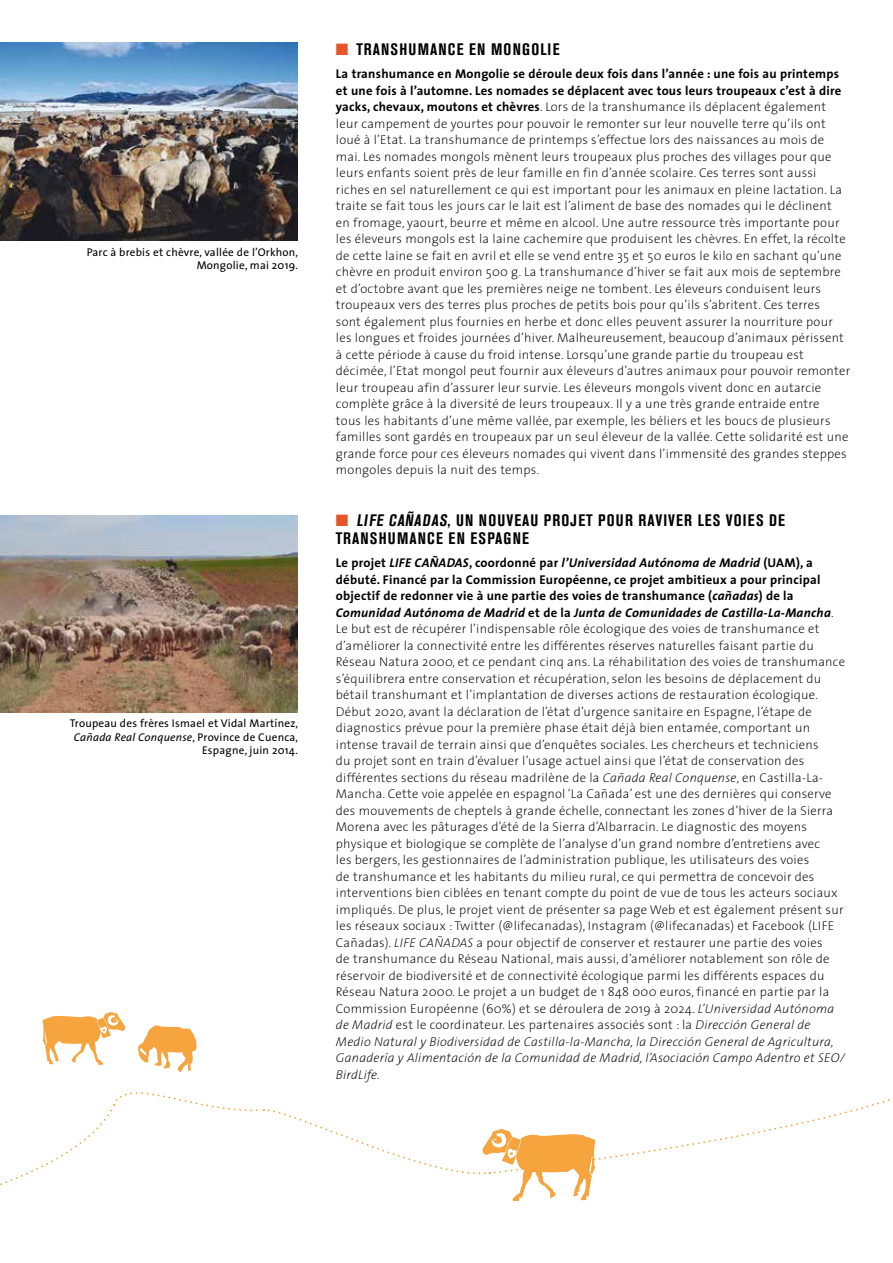
<style>
.page{position:relative;width:893px;height:1263px;background:#fff}
.page>*{position:absolute;margin:0;border:0;box-sizing:border-box;transform-origin:0 0}
.t1{font:700 condensed 16.5px/18px "Akzidenz Grotesk BE";letter-spacing:.075em;color:#000}
.t2{font:200 12.75px/16.5px "The Sans";letter-spacing:.02em;color:#000}
.t3{font:11.25px/13.5px "The Sans";letter-spacing:.02em;color:#000;text-align:right}
.s1{font-style:italic}
.s2{color:#e85429}
.s3{font-weight:700}
.s4{font-weight:700;font-style:italic}
</style>
<div class="page">
<img style="left:0;top:43px;width:298px;height:198px">
<img style="left:0;top:516px;width:298px;height:197px">
<svg style="left:0;top:1012px;width:890px;height:189px"></svg>
<p class="t3" style="left:87px;top:245px;width:213px">Parc à brebis et chèvre, vallée de l’Orkhon,<br>Mongolie, mai 2019.</p>
<p class="t3" style="left:70px;top:716px;width:230px">Troupeau des frères Ismael et Vidal Martínez,<br><span class="s1">Cañada Real Conquense</span>, Province de Cuenca,<br>Espagne, juin 2014.</p>
<p class="t1" style="left:336px;top:41px;width:225px"><span class="s2">■</span> TRANSHUMANCE EN MONGOLIE</p>
<p class="t2" style="left:336px;top:65px;width:516px"><span class="s3">La transhumance en Mongolie se déroule deux fois dans l’année : une fois au printemps et une fois à l’automne. Les nomades se déplacent avec tous leurs troupeaux c’est à dire yacks, chevaux, moutons et chèvres</span>. Lors de la transhumance ils déplacent également leur campement de yourtes pour pouvoir le remonter sur leur nouvelle terre qu’ils ont loué à l’Etat. La transhumance de printemps s’effectue lors des naissances au mois de mai. Les nomades mongols mènent leurs troupeaux plus proches des villages pour que leurs enfants soient près de leur famille en fin d’année scolaire. Ces terres sont aussi riches en sel naturellement ce qui est important pour les animaux en pleine lactation. La traite se fait tous les jours car le lait est l’aliment de base des nomades qui le déclinent<br>en fromage, yaourt, beurre et même en alcool. Une autre ressource très importante pour les éleveurs mongols est la laine cachemire que produisent les chèvres. En effet, la récolte de cette laine se fait en avril et elle se vend entre 35 et 50 euros le kilo en sachant qu’une chèvre en produit environ 500 g. La transhumance d’hiver se fait aux mois de septembre et d’octobre avant que les premières neige ne tombent. Les éleveurs conduisent leurs troupeaux vers des terres plus proches de petits bois pour qu’ils s’abritent. Ces terres<br>sont également plus fournies en herbe et donc elles peuvent assurer la nourriture pour les longues et froides journées d’hiver. Malheureusement, beaucoup d’animaux périssent à cette période à cause du froid intense. Lorsqu’une grande partie du troupeau est décimée, l’Etat mongol peut fournir aux éleveurs d’autres animaux pour pouvoir remonter leur troupeau afin d’assurer leur survie. Les éleveurs mongols vivent donc en autarcie complète grâce à la diversité de leurs troupeaux. Il y a une très grande entraide entre<br>tous les habitants d’une même vallée, par exemple, les béliers et les boucs de plusieurs familles sont gardés en troupeaux par un seul éleveur de la vallée. Cette solidarité est une grande force pour ces éleveurs nomades qui vivent dans l’immensité des grandes steppes mongoles depuis la nuit des temps.</p>
<p class="t1" style="left:336px;top:512px;width:451px"><span class="s2">■</span> LIFE CAÑADAS, UN NOUVEAU PROJET POUR RAVIVER LES VOIES DE<br>TRANSHUMANCE EN ESPAGNE</p>
<p class="t2" style="left:336px;top:554px;width:511px"><span class="s3">Le projet</span> <span class="s4">LIFE CAÑADAS</span><span class="s3">, coordonné par</span> <span class="s4">l’Universidad Autónoma de Madrid</span> <span class="s3">(UAM), a débuté. Financé par la Commission Européenne, ce projet ambitieux a pour principal objectif de redonner vie à une partie des voies de transhumance (</span><span class="s4">cañadas</span><span class="s3">) de la </span><span class="s4">Comunidad Autónoma de Madrid</span> <span class="s3">et de la</span> <span class="s4">Junta de Comunidades de Castilla-La-Mancha</span>.<br>Le but est de récupérer l’indispensable rôle écologique des voies de transhumance et d’améliorer la connectivité entre les différentes réserves naturelles faisant partie du Réseau Natura 2000, et ce pendant cinq ans. La réhabilitation des voies de transhumance s’équilibrera entre conservation et récupération, selon les besoins de déplacement du bétail transhumant et l’implantation de diverses actions de restauration écologique.<br>Début 2020, avant la déclaration de l’état d’urgence sanitaire en Espagne, l’étape de diagnostics prévue pour la première phase était déjà bien entamée, comportant un intense travail de terrain ainsi que d’enquêtes sociales. Les chercheurs et techniciens<br>du projet sont en train d’évaluer l’usage actuel ainsi que l’état de conservation des différentes sections du réseau madrilène de la <span class="s1">Cañada Real Conquense</span>, en Castilla-La-Mancha. Cette voie appelée en espagnol ‘La Cañada’ est une des dernières qui conserve des mouvements de cheptels à grande échelle, connectant les zones d’hiver de la Sierra Morena avec les pâturages d’été de la Sierra d’Albarracin. Le diagnostic des moyens physique et biologique se complète de l’analyse d’un grand nombre d’entretiens avec<br>les bergers, les gestionnaires de l’administration publique, les utilisateurs des voies<br>de transhumance et les habitants du milieu rural, ce qui permettra de concevoir des interventions bien ciblées en tenant compte du point de vue de tous les acteurs sociaux impliqués. De plus, le projet vient de présenter sa page Web et est également présent sur les réseaux sociaux : Twitter (@lifecanadas), Instagram (@lifecanadas) et Facebook (LIFE Cañadas). <span class="s1">LIFE CAÑADAS</span> a pour objectif de conserver et restaurer une partie des voies<br>de transhumance du Réseau National, mais aussi, d’améliorer notablement son rôle de réservoir de biodiversité et de connectivité écologique parmi les différents espaces du Réseau Natura 2000. Le projet a un budget de 1 848 000 euros, financé en partie par la Commission Européenne (60%) et se déroulera de 2019 à 2024. <span class="s1">L’Universidad Autónoma de Madrid</span> est le coordinateur. Les partenaires associés sont : la <span class="s1">Dirección General de Medio Natural y Biodiversidad de Castilla-la</span>-<span class="s1">Mancha, la Dirección General de Agricultura, Ganadería y Alimentación de la Comunidad de Madrid, l’Asociación Campo Adentro et SEO/ BirdLife.</span></p>
</div>
